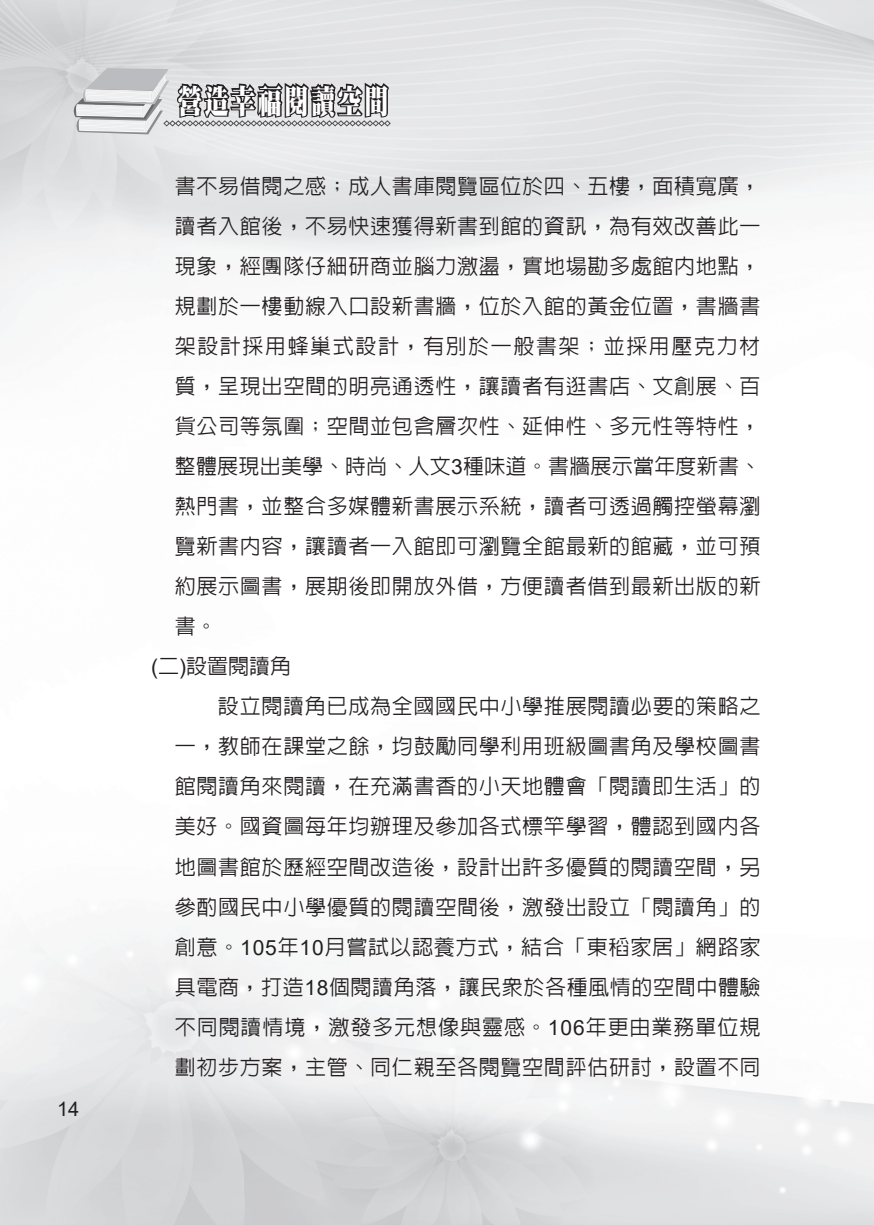
<style>
.page{position:relative;width:874px;height:1225px;background:#fff}
.page>*{position:absolute;margin:0;border:0;box-sizing:border-box;transform-origin:0 0}
.t1{font:33px "DF Ming Std W12";letter-spacing:.1em;color:#fff;scale:.73 1}
.內文{font:500 21px/40px "Lin Gothic";letter-spacing:.035em;color:#231f20;text-align:justify}
.t2{font:20px "Arial";color:#231f20}
.s1{font-family:"Arial";font-weight:400}
</style>
<div class="page">
<svg style="left:72px;top:68px;width:318px;height:66px;background:#ababac"></svg>
<p class="t2" style="left:57px;top:1094px;width:24px">14</p>
<h1 class="t1" style="left:178px;top:83px;width:290px">營造幸福閱讀空間</h1>
<p class="內文" style="left:175px;top:166px;width:587px">書不易借閱之感；成人書庫閱覽區位於四、五樓，面積寬廣，讀者入館後，不易快速獲得新書到館的資訊，為有效改善此一現象，經團隊仔細研商並腦力激盪，實地場勘多處館內地點，規劃於一樓動線入口設新書牆，位於入館的黃金位置，書牆書架設計採用蜂巢式設計，有別於一般書架；並採用壓克力材質，呈現出空間的明亮通透性，讓讀者有逛書店、文創展、百貨公司等氛圍；空間並包含層次性、延伸性、多元性等特性，整體展現出美學、時尚、人文<span class="s1">3</span>種味道。書牆展示當年度新書、熱門書，並整合多媒體新書展示系統，讀者可透過觸控螢幕瀏覽新書內容，讓讀者一入館即可瀏覽全館最新的館藏，並可預約展示圖書，展期後即開放外借，方便讀者借到最新出版的新書。</p>
<p class="內文" style="left:151px;top:646px;width:141px"><span class="s1">(</span>二<span class="s1">)</span>設置閱讀角</p>
<p class="內文" style="left:175px;top:686px;width:587px;text-indent:43px">設立閱讀角已成為全國國民中小學推展閱讀必要的策略之一，教師在課堂之餘，均鼓勵同學利用班級圖書角及學校圖書館閱讀角來閱讀，在充滿書香的小天地體會「閱讀即生活」的美好。國資圖每年均辦理及參加各式標竿學習，體認到國內各地圖書館於歷經空間改造後，設計出許多優質的閱讀空間，另參酌國民中小學優質的閱讀空間後，激發出設立「閱讀角」的創意。<span class="s1">105</span>年<span class="s1">10</span>月嘗試以認養方式，結合「東稻家居」網路家具電商，打造<span class="s1">18</span>個閱讀角落，讓民眾於各種風情的空間中體驗不同閱讀情境，激發多元想像與靈感。<span class="s1">106</span>年更由業務單位規劃初步方案，主管、同仁親至各閱覽空間評估研討，設置不同</p>
</div>
